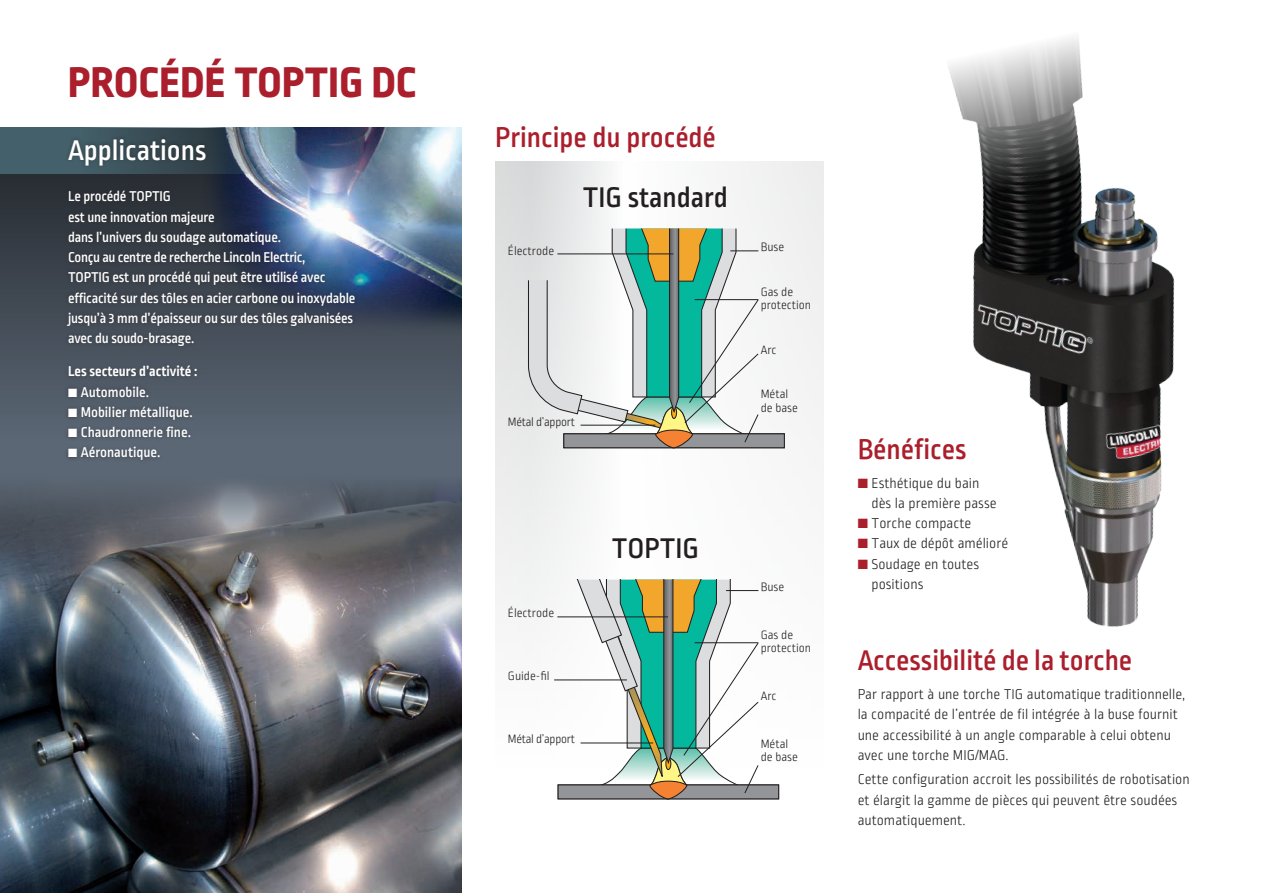
<style>
.page{position:relative;width:1263px;height:893px;background:#fff}
.page>*{position:absolute;margin:0;border:0;box-sizing:border-box;transform-origin:0 0}
.t1{font:800 45px "Ropa Sans Pro";letter-spacing:.01em;color:#ab1e2c}
.t2{font:500 30px "Ropa Sans Pro";color:#ab1e2c}
.t3{font:500 30px "Ropa Sans Pro";color:#231f20}
.t4{font:500 30px "Ropa Sans Pro";color:#fff}
.t5{font:300 15.45px "Ropa Sans Pro";color:#231f20}
.t6{font:300 15px/20.2px "Ropa Sans Pro";color:#231f20}
.t7{font:500 15px/20.2px "Ropa Sans Pro";letter-spacing:-.01em;color:#fff}
.t8{font:700 15px "Ropa Sans Pro";color:#fff}
.t9{font:300 12.75px/13.5px "Ropa Sans Pro";color:#231f20}
.t10{font:300 12.75px "Ropa Sans Pro";letter-spacing:-.02em;color:#231f20}
.s1{color:#ab1e2c}
</style>
<div class="page">
<svg style="left:495px;top:162px;width:329px;height:638px"></svg>
<img style="left:948px;top:37px;width:227px;height:590px">
<svg style="left:0;top:174px;width:461px;height:302px;background:#4c5662"></svg>
<img style="left:0;top:476px;width:461px;height:417px">
<img style="left:294px;top:128px;width:167px;height:207px">
<svg style="left:0;top:128px;width:294px;height:46px;background:#46606a"></svg>
<div style="left:63px;top:134px;width:296px;height:330px;background:#231f20;opacity:.5"></div>
<div style="left:564px;top:434px;width:220px;height:14px;background:#939598"></div>
<div style="left:563px;top:433px;width:222px;height:15px;border:1px solid #231f20"></div>
<svg style="left:527px;top:229px;width:232px;height:220px"></svg>
<hr style="left:580px;top:425px;width:75px;height:1px;background:#231f20">
<div style="left:558px;top:785px;width:221px;height:14px;background:#939598"></div>
<div style="left:557px;top:784px;width:222px;height:15px;border:1px solid #231f20"></div>
<hr style="left:557px;top:616px;width:111px;height:1px;background:#231f20">
<hr style="left:554px;top:679px;width:73px;height:1px;background:#231f20">
<svg style="left:576px;top:580px;width:183px;height:220px"></svg>
<p class="t1" style="left:68px;top:57px;width:350px">PROCÉDÉ TOPTIG DC</p>
<p class="t2" style="left:495px;top:121px;width:222px">Principe du procédé</p>
<p class="t3" style="left:583px;top:180px;width:147px">TIG standard</p>
<p class="t4" style="left:68px;top:134px;width:140px">Applications</p>
<p class="t7" style="left:68px;top:187px;width:289px">Le procédé TOPTIG<br>est une innovation majeure<br>dans l’univers du soudage automatique.<br>Conçu au centre de recherche Lincoln Electric,<br>TOPTIG est un procédé qui peut être utilisé avec efficacité sur des tôles en acier carbone ou inoxydable jusqu’à 3 mm d’épaisseur ou sur des tôles galvanisées avec du soudo-brasage.</p>
<p class="t8" style="left:68px;top:363px;width:131px">Les secteurs d’activité :</p>
<p class="t7" style="left:68px;top:382px;width:83px">■ Automobile.</p>
<p class="t7" style="left:68px;top:403px;width:126px">■ Mobilier métallique.</p>
<p class="t7" style="left:68px;top:423px;width:125px">■ Chaudronnerie fine.</p>
<p class="t7" style="left:68px;top:443px;width:94px">■ Aéronautique.</p>
<p class="t2" style="left:858px;top:432px;width:110px">Bénéfices</p>
<p class="t6" style="left:871px;top:473px;width:127px;text-indent:-14px"><span class="s1">■</span> Esthétique du bain dès la première passe</p>
<p class="t6" style="left:858px;top:514px;width:115px"><span class="s1">■</span> Torche compacte</p>
<p class="t6" style="left:858px;top:534px;width:152px"><span class="s1">■</span> Taux de dépôt amélioré</p>
<p class="t6" style="left:871px;top:554px;width:109px;text-indent:-14px"><span class="s1">■</span> Soudage en toutes positions</p>
<p class="t9" style="left:508px;top:245px;width:48px">Électrode</p>
<p class="t9" style="left:761px;top:241px;width:25px">Buse</p>
<p class="t9" style="left:761px;top:286px;width:34px">Gas de</p>
<p class="t9" style="left:761px;top:299px;width:52px">protection</p>
<p class="t9" style="left:761px;top:344px;width:17px">Arc</p>
<p class="t9" style="left:761px;top:388px;width:39px">Métal de base</p>
<p class="t10" style="left:508px;top:415px;width:68px">Métal d’apport</p>
<p class="t5" style="left:948px;top:500px;width:40px">6 - Arc</p>
<p class="t3" style="left:612px;top:532px;width:88px">TOPTIG</p>
<p class="t9" style="left:761px;top:581px;width:25px">Buse</p>
<p class="t9" style="left:508px;top:607px;width:48px">Électrode</p>
<p class="t9" style="left:508px;top:670px;width:43px">Guide-fil</p>
<p class="t10" style="left:508px;top:733px;width:68px">Métal d’apport</p>
<p class="t9" style="left:761px;top:629px;width:34px">Gas de</p>
<p class="t9" style="left:761px;top:642px;width:52px">protection</p>
<p class="t9" style="left:761px;top:690px;width:17px">Arc</p>
<p class="t9" style="left:761px;top:738px;width:39px">Métal de base</p>
<p class="t2" style="left:858px;top:644px;width:276px">Accessibilité de la torche</p>
<p class="t6" style="left:858px;top:685px;width:329px">Par rapport à une torche TIG automatique traditionnelle, la compacité de l’entrée de fil intégrée à la buse fournit une accessibilité à un angle comparable à celui obtenu avec une torche MIG/MAG.</p>
<p class="t6" style="left:858px;top:770px;width:334px">Cette configuration accroit les possibilités de robotisation et élargit la gamme de pièces qui peuvent être soudées automatiquement.</p>
</div>
